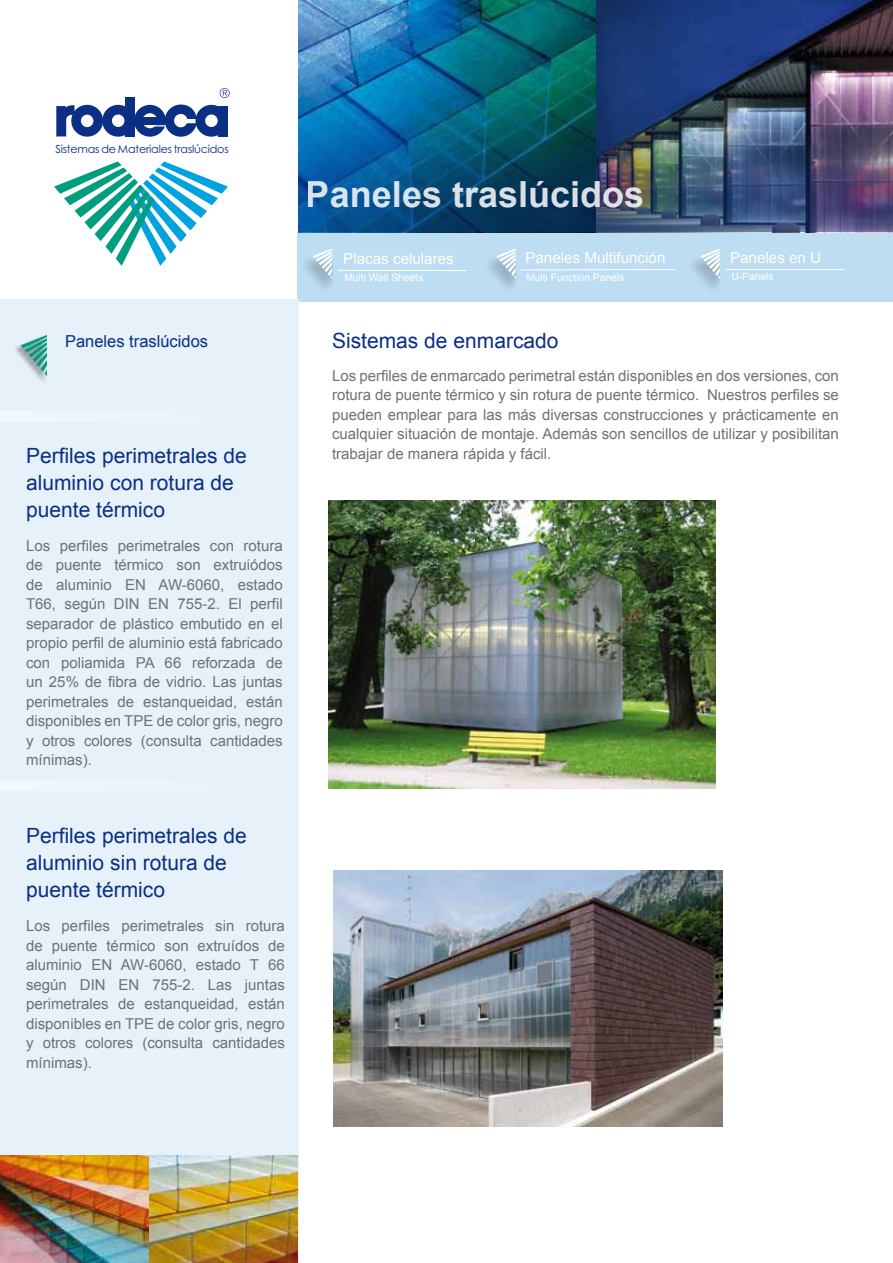
<style>
.page{position:relative;width:893px;height:1263px;background:#fff}
.page>*{position:absolute;margin:0;border:0;box-sizing:border-box;transform-origin:0 0}
.t1{font:700 36px "Arial";color:#fff}
.t2{font:21px/27px "Arial";color:#0a2f85}
.t3{font:16.5px "Arial";color:#0a2f85}
.t4{font:15.15px "Arial";color:#fff}
.t5{font:15px/19.5px "Arial";color:#707172;text-align:justify}
.t6{font:11.25px "Century Gothic";letter-spacing:-.02em;color:#0a2f85}
.t7{font:10.2px "Arial";color:#fff}
</style>
<div class="page">
<div style="left:298px;top:232px;width:595px;height:69px;background:#bdddf2"></div>
<img style="left:298px;top:0;width:595px;height:83px">
<div style="left:0;top:300px;width:298px;height:963px;background:#e6f1fa"></div>
<hr style="left:338px;top:270px;width:129px;height:1px;background:#fff">
<hr style="left:520px;top:269px;width:155px;height:1px;background:#fff">
<hr style="left:726px;top:269px;width:119px;height:1px;background:#fff">
<img style="left:0;top:1156px;width:298px;height:107px">
<img style="left:298px;top:83px;width:595px;height:149px">
<div style="left:0;top:411px;width:298px;height:11px;background:#ebf4fb"></div>
<div style="left:688px;top:250px;width:32px;height:45px;background:#000;opacity:.29"></div>
<svg style="left:700px;top:249px;width:20px;height:30px"></svg>
<div style="left:484px;top:250px;width:32px;height:45px;background:#000;opacity:.29"></div>
<svg style="left:496px;top:249px;width:20px;height:30px"></svg>
<div style="left:300px;top:250px;width:32px;height:45px;background:#000;opacity:.29"></div>
<svg style="left:313px;top:249px;width:19px;height:30px"></svg>
<div style="left:13px;top:335px;width:35px;height:49px;background:#000;opacity:.5"></div>
<svg style="left:21px;top:335px;width:26px;height:41px"></svg>
<div style="left:125px;top:97px;width:10px;height:39px;background:#0a2f85"></div>
<div style="left:219px;top:106px;width:9px;height:30px;background:#0a2f85"></div>
<svg style="left:56px;top:105px;width:171px;height:32px"></svg>
<svg style="left:54px;top:161px;width:174px;height:105px"></svg>
<svg style="left:220px;top:88px;width:10px;height:10px"></svg>
<img style="left:329px;top:500px;width:387px;height:288px">
<img style="left:333px;top:870px;width:390px;height:256px">
<div style="left:0;top:780px;width:302px;height:11px;background:#ecf4fb"></div>
<p class="t6" style="left:55px;top:142px;width:175px">Sistemas de Materiales traslúcidos</p>
<p class="t3" style="left:65px;top:330px;width:145px">Paneles traslúcidos</p>
<h2 class="t2" style="left:26px;top:442px;width:222px">Perfiles perimetrales de aluminio con rotura de puente térmico</h2>
<p class="t5" style="left:26px;top:536px;width:258px">Los perfiles perimetrales con rotura de puente térmico son extruiódos de aluminio EN AW-6060, estado T66, según DIN EN 755-2. El perfil separador de plástico embutido en el propio perfil de aluminio está fabricado con poliamida PA 66 reforzada de un 25% de fibra de vidrio. Las juntas perimetrales de estanqueidad, están disponibles en TPE de color gris, negro y otros colores (consulta cantidades mínimas).</p>
<h2 class="t2" style="left:26px;top:823px;width:222px">Perfiles perimetrales de aluminio sin rotura de puente térmico</h2>
<p class="t5" style="left:26px;top:916px;width:260px">Los perfiles perimetrales sin rotura de puente térmico son extruídos de aluminio EN AW-6060, estado T 66 según DIN EN 755-2. Las juntas perimetrales de estanqueidad, están disponibles en TPE de color gris, negro y otros colores (consulta cantidades mínimas).</p>
<h1 class="t1" style="left:306px;top:171px;width:340px">Paneles traslúcidos</h1>
<p class="t4" style="left:343px;top:248px;width:112px">Placas celulares</p>
<p class="t4" style="left:525px;top:247px;width:142px">Paneles Multifunción</p>
<p class="t4" style="left:730px;top:247px;width:93px">Paneles en U</p>
<p class="t7" style="left:344px;top:271px;width:80px">Multi Wall Sheets</p>
<p class="t7" style="left:526px;top:270px;width:100px">Multi Function Panels</p>
<p class="t7" style="left:731px;top:270px;width:44px">U-Panels</p>
<h2 class="t2" style="left:332px;top:327px;width:228px">Sistemas de enmarcado</h2>
<p class="t5" style="left:332px;top:366px;width:508px">Los perfiles de enmarcado perimetral están disponibles en dos versiones, con rotura de puente térmico y sin rotura de puente térmico. Nuestros perfiles se pueden emplear para las más diversas construcciones y prácticamente en cualquier situación de montaje. Además son sencillos de utilizar y posibilitan trabajar de manera rápida y fácil.</p>
</div>
